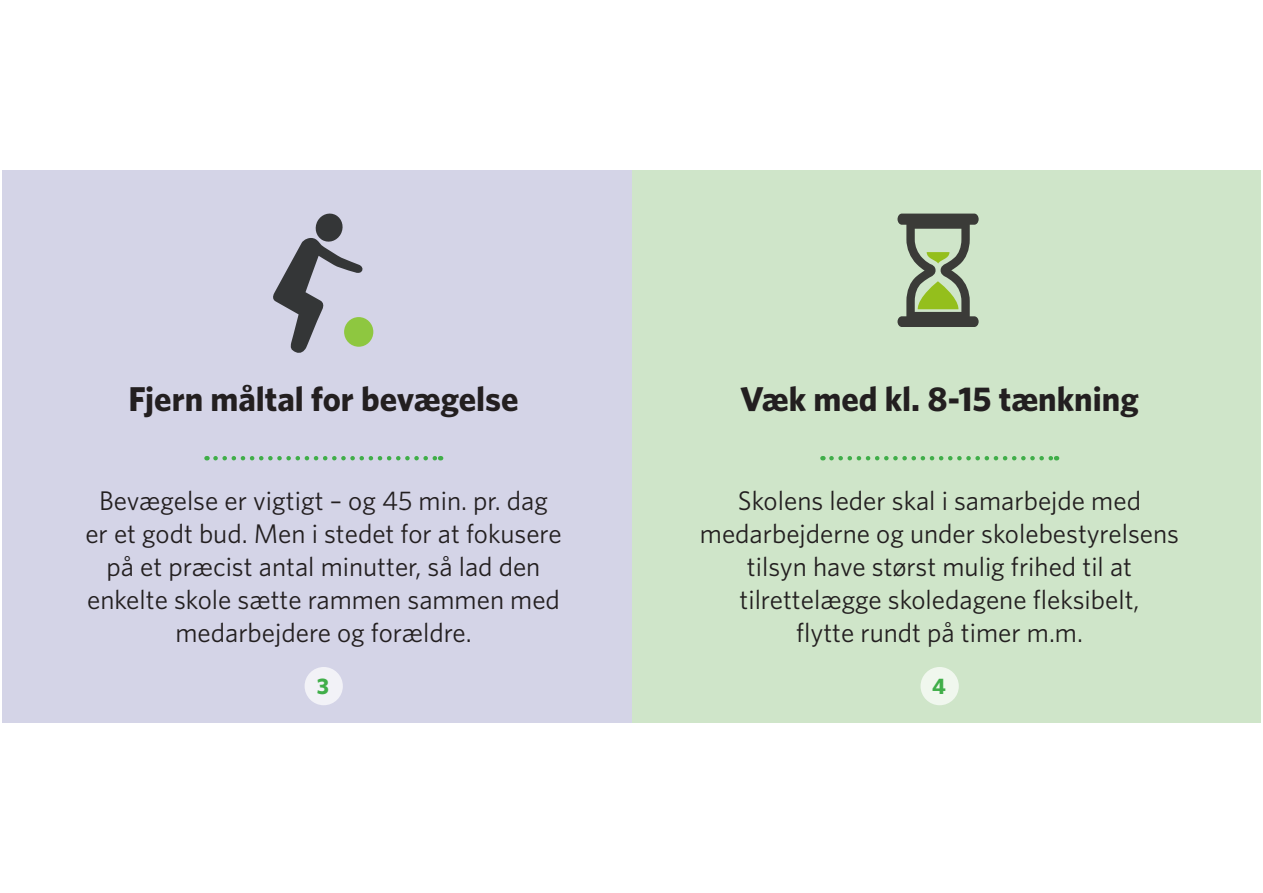
<style>
.page{position:relative;width:1263px;height:893px;background:#fff}
.page>*{position:absolute;margin:0;border:0;box-sizing:border-box;transform-origin:0 0}
.t1{font:700 34.5px "Whitney";color:#231f20}
.t2{font:27px/33px "Whitney";color:#231f20;text-align:center}
.t3{font:700 22.5px "Whitney";color:#40ae49}
</style>
<div class="page">
<div style="left:631px;top:170px;width:630px;height:553px;background:#cfe5c9"></div>
<div style="left:2px;top:170px;width:629px;height:553px;background:#d4d4e7"></div>
<svg style="left:897px;top:214px;width:82px;height:113px"></svg>
<svg style="left:215px;top:456px;width:226px;height:4px"></svg>
<div style="left:305px;top:667px;width:38px;height:38px;background:#f2f2f7;border-radius:50%"></div>
<svg style="left:273px;top:213px;width:90px;height:140px"></svg>
<div style="left:344px;top:317px;width:29px;height:30px;background:#8ec740;border-radius:50%"></div>
<div style="left:920px;top:667px;width:39px;height:38px;background:#f0f7ee;border-radius:50%"></div>
<svg style="left:831px;top:456px;width:226px;height:4px"></svg>
<p class="t1" style="left:128px;top:376px;width:392px">Fjern måltal for bevægelse</p>
<p class="t1" style="left:740px;top:376px;width:400px">Væk med kl. 8-15 tænkning</p>
<p class="t2" style="left:85px;top:484px;width:478px">Bevægelse er vigtigt – og 45 min. pr. dag er et godt bud. Men i stedet for at fokusere på et præcist antal minutter, så lad den enkelte skole sætte rammen sammen med medarbejdere og forældre.</p>
<p class="t2" style="left:700px;top:484px;width:481px">Skolens leder skal i samarbejde med medarbejderne og under skolebestyrelsens tilsyn have størst mulig frihed til at tilrettelægge skoledagene fleksibelt,<br>flytte rundt på timer m.m.</p>
<p class="t3" style="left:317px;top:671px;width:14px">3</p>
<p class="t3" style="left:932px;top:671px;width:15px">4</p>
</div>
